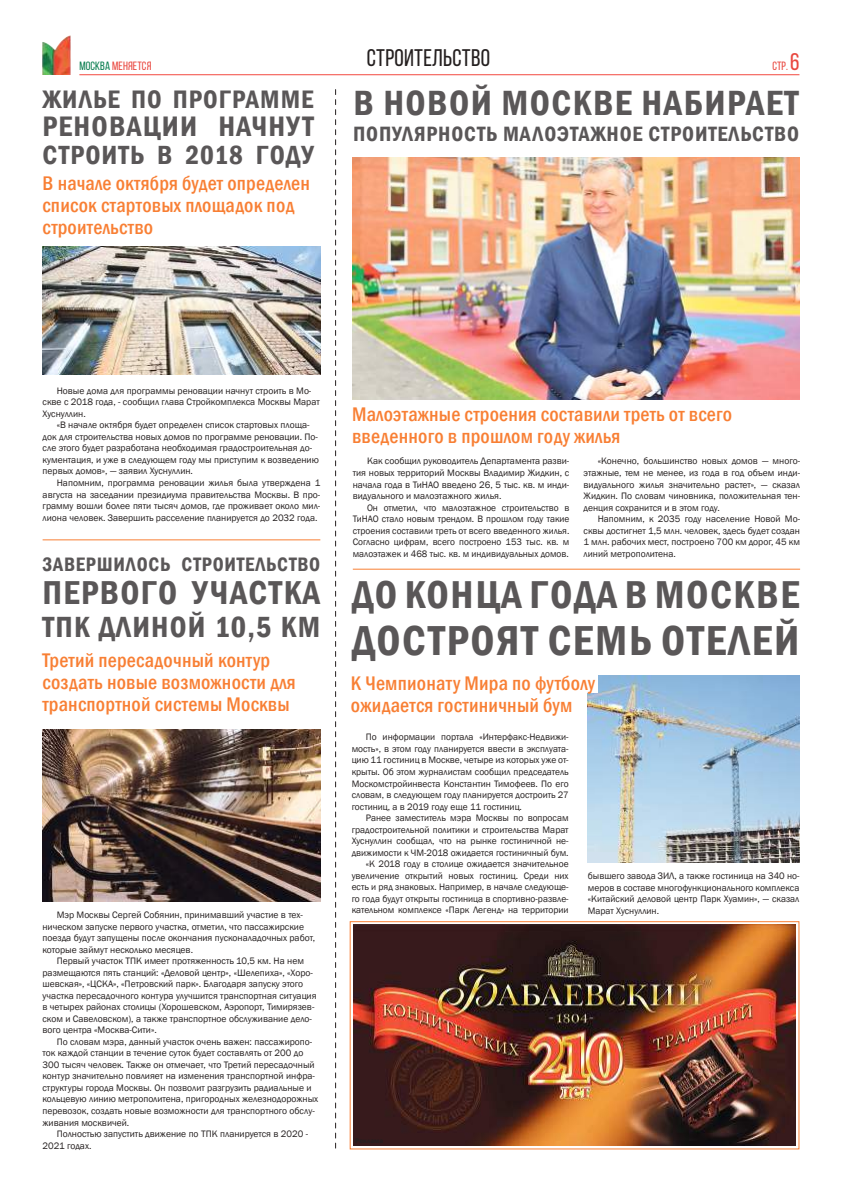
<style>
.page{position:relative;width:842px;height:1191px;background:#fff}
.page>*{position:absolute;margin:0;border:0;box-sizing:border-box;transform-origin:0 0}
.t1{font:600 condensed 43px "Franklin Gothic";letter-spacing:.04em;color:#5a5758}
.t2{font:600 condensed 39.9px "Franklin Gothic";letter-spacing:.04em;color:#5a5758}
.t3{font:600 condensed 36px "Franklin Gothic";letter-spacing:.04em;color:#5a5758}
.t4{font:600 condensed 34px "Franklin Gothic";letter-spacing:.04em;color:#5a5758}
.t5{font:600 condensed 30px "Franklin Gothic";letter-spacing:.04em;color:#5a5758}
.t6{font:600 condensed 29px "Franklin Gothic";letter-spacing:.04em;color:#5a5758}
.t7{font:600 condensed 27px "Franklin Gothic";letter-spacing:.04em;color:#5a5758}
.t8{font:600 condensed 26px "Franklin Gothic";letter-spacing:.04em;color:#5a5758}
.t9{font:24px "Bebas Neue";letter-spacing:.01em;color:#241f1f}
.t10{font:600 condensed 21.3px "Franklin Gothic";letter-spacing:.04em;color:#5a5758}
.t11{font:500 condensed 20.2px/22.2px "Franklin Gothic";letter-spacing:.01em;color:#f87f34}
.t12{font:600 condensed 20px "Franklin Gothic";letter-spacing:.04em;color:#5a5758}
.t13{font:12px "Bebas Neue";letter-spacing:.01em;color:#e9473f}
.t14{font:9.6px/11.5px "Franklin Gothic";color:#241f1f;text-align:justify}
.s1{color:#097d4f}
.s2{font-size:24px}
</style>
<div class="page">
<img style="left:43px;top:36px;width:27px;height:39px">
<hr style="left:79px;top:74px;width:720px;height:1px;background:#f3483f">
<img style="left:353px;top:924px;width:443px;height:221px">
<div style="left:350px;top:921px;width:449px;height:228px;border:1px solid #f87f34"></div>
<hr style="left:353px;top:568px;width:447px;height:1px;background:#f87f34">
<hr style="left:43px;top:539px;width:277px;height:1px;background:#f87f34">
<svg style="left:335px;top:90px;width:1px;height:1058px"></svg>
<img style="left:588px;top:675px;width:211px;height:187px">
<div style="left:348px;top:672px;width:250px;height:20px;background:#fff"></div>
<img style="left:352px;top:158px;width:447px;height:241px">
<img style="left:43px;top:729px;width:277px;height:172px">
<img style="left:43px;top:247px;width:277px;height:127px">
<p class="t13" style="left:79px;top:59px;width:74px"><span class="s1">Москва</span> Меняется</p>
<h3 class="t8" style="left:43px;top:81px;width:273px">ЖИЛЬЕ ПО ПРОГРАММЕ</h3>
<h3 class="t6" style="left:43px;top:106px;width:273px">РЕНОВАЦИИ НАЧНУТ</h3>
<h3 class="t7" style="left:43px;top:136px;width:273px">СТРОИТЬ В 2018 ГОДУ</h3>
<h3 class="t11" style="left:43px;top:172px;width:269px">В начале октября будет определен список стартовых площадок под строительство</h3>
<h3 class="t9" style="left:367px;top:44px;width:125px">строительство</h3>
<p class="t13" style="left:772px;top:59px;width:29px">стр. <span class="s2">6</span></p>
<h3 class="t3" style="left:353px;top:79px;width:447px">В НОВОЙ МОСКВЕ НАБИРАЕТ</h3>
<h3 class="t10" style="left:353px;top:119px;width:447px">ПОПУЛЯРНОСТЬ МАЛОЭТАЖНОЕ СТРОИТЕЛЬСТВО</h3>
<p class="t14" style="left:43px;top:385px;width:279px;text-align:left;text-indent:14px">Новые дома для программы реновации начнут строить в Мо&shy;скве с 2018 года, - сообщил глава Стройкомплекса Москвы Марат<br>Хуснуллин.</p>
<p class="t14" style="left:43px;top:419px;width:278px;text-align:left;text-indent:14px">«В начале октября будет определен список стартовых площа&shy;док для строительства новых домов по программе реновации. По&shy;сле этого будет разработана необходимая градостроительная до&shy;кументация, и уже в следующем году мы приступим к возведению первых домов», — заявил Хуснуллин.</p>
<p class="t14" style="left:43px;top:477px;width:279px;text-indent:14px">Напомним, программа реновации жилья была утверждена 1 августа на заседании президиума правительства Москвы. В про&shy;грамму вошли более пяти тысяч домов, где проживает около мил&shy;лиона человек. Завершить расселение планируется до 2032 года.</p>
<h3 class="t12" style="left:43px;top:551px;width:279px">ЗАВЕРШИЛОСЬ СТРОИТЕЛЬСТВО</h3>
<h3 class="t4" style="left:43px;top:570px;width:279px">ПЕРВОГО УЧАСТКА</h3>
<h3 class="t5" style="left:43px;top:606px;width:279px">ТПК ДЛИНОЙ 10,5 КМ</h3>
<h3 class="t11" style="left:43px;top:649px;width:255px">Третий пересадочный контур создать новые возможности для транспортной системы Москвы</h3>
<p class="t14" style="left:43px;top:909px;width:274px;text-align:left;text-indent:14px">Мэр Москвы Сергей Собянин, принимавший участие в тех&shy;ническом запуске первого участка, отметил, что пассажирские поезда будут запущены после окончания пусконаладочных работ, которые займут несколько месяцев.</p>
<p class="t14" style="left:43px;top:955px;width:276px;text-align:left;text-indent:14px">Первый участок ТПК имеет протяженность 10,5 км. На нем размещаются пять станций: «Деловой центр», «Шелепиха», «Хоро&shy;шевская», «ЦСКА», «Петровский парк». Благодаря запуску этого участка пересадочного контура улучшится транспортная ситуация в четырех районах столицы (Хорошевском, Аэропорт, Тимирязев&shy;ском и Савеловском), а также транспортное обслуживание дело&shy;вого центра «Москва-Сити».</p>
<p class="t14" style="left:43px;top:1036px;width:277px;text-align:left;text-indent:14px">По словам мэра, данный участок очень важен: пассажиропо&shy;ток каждой станции в течение суток будет составлять от 200 до 300 тысяч человек. Также он отмечает, что Третий пересадочный контур значительно повлияет на изменения транспортной инфра&shy;структуры города Москвы. Он позволит разгрузить радиальные и кольцевую линию метрополитена, пригородных железнодорожных перевозок, создать новые возможности для транспортного обслу&shy;живания москвичей.</p>
<p class="t14" style="left:43px;top:1128px;width:267px;text-indent:14px">Полностью запустить движение по ТПК планируется в 2020 -<br>2021 годах.</p>
<h3 class="t11" style="left:352px;top:403px;width:381px">Малоэтажные строения составили треть от всего введенного в прошлом году жилья</h3>
<p class="t14" style="left:353px;top:456px;width:218px;text-indent:14px">Как сообщил руководитель Департамента разви&shy;тия новых территорий Москвы Владимир Жидкин, с начала года в ТиНАО введено 26, 5 тыс. кв. м инди&shy;видуального и малоэтажного жилья.</p>
<p class="t14" style="left:353px;top:502px;width:218px;text-indent:14px">Он отметил, что малоэтажное строительство в ТиНАО стало новым трендом. В прошлом году такие строения составили треть от всего введенного жилья.<br>Согласно цифрам, всего построено 153 тыс. кв. м малоэтажек и 468 тыс. кв. м индивидуальных домов.</p>
<p class="t14" style="left:583px;top:456px;width:218px;text-indent:14px">«Конечно, большинство новых домов — много&shy;этажные, тем не менее, из года в год объем инди&shy;видуального жилья значительно растет», — сказал Жидкин. По словам чиновника, положительная тен&shy;денция сохранится и в этом году.</p>
<p class="t14" style="left:583px;top:513px;width:218px;text-indent:14px">Напомним, к 2035 году население Новой Мо&shy;сквы достигнет 1,5 млн. человек, здесь будет создан 1 млн. рабочих мест, построено 700 км дорог, 45 км линий метрополитена.</p>
<h2 class="t2" style="left:352px;top:568px;width:448px">ДО КОНЦА ГОДА В МОСКВЕ</h2>
<h1 class="t1" style="left:352px;top:612px;width:448px">ДОСТРОЯТ СЕМЬ ОТЕЛЕЙ</h1>
<h3 class="t11" style="left:351px;top:672px;width:246px">К Чемпионату Мира по футболу ожидается гостиничный бум</h3>
<p class="t14" style="left:352px;top:731px;width:218px;text-indent:14px">По информации портала «Интерфакс-Недвижи&shy;мость», в этом году планируется ввести в эксплуата&shy;цию 11 гостиниц в Москве, четыре из которых уже от&shy;крыты. Об этом журналистам сообщил председатель Москомстройинвеста Константин Тимофеев. По его словам, в следующем году планируется достроить 27 гостиниц, а в 2019 году еще 11 гостиниц.</p>
<p class="t14" style="left:352px;top:812px;width:218px;text-align:right">Ранее заместитель мэра Москвы по вопросам градостроительной политики и строительства Марат Хуснуллин сообщал, что на рынке гостиничной не&shy;движимости к ЧМ-2018 ожидается гостиничный бум. «К 2018 году в столице ожидается значительное увеличение открытий новых гостиниц. Среди них есть и ряд знаковых. Например, в начале следующе&shy;го года будут открыты гостиница в спортивно-развле&shy;кательном комплексе «Парк Легенд» на территории</p>
<p class="t14" style="left:588px;top:870px;width:213px">бывшего завода ЗИЛ, а также гостиница на 340 но&shy;меров в составе многофункционального комплекса «Китайский деловой центр Парк Хуамин», — сказал Марат Хуснуллин.</p>
</div>
